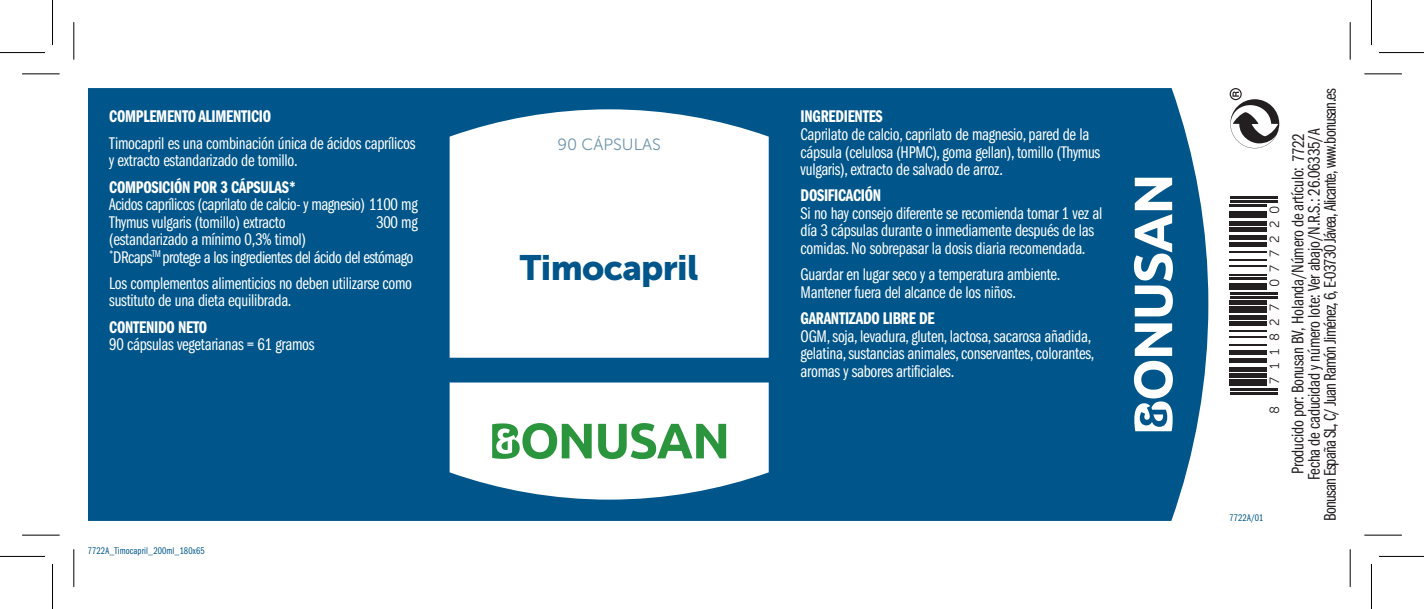
<style>
.page{position:relative;width:1424px;height:609px;background:#fff}
.page>*{position:absolute;margin:0;border:0;box-sizing:border-box;transform-origin:0 0}
.t1{font:35px "Museo Sans 900";letter-spacing:-.02em;color:#00568a}
.t2{font:17.5px/17.5px "Franklin Gothic Book Cmpr";letter-spacing:-.015em;color:#fff}
.t3{font:17.5px/16.2px "Franklin Gothic Book Cmpr";letter-spacing:-.015em;color:#231f20;text-align:center}
.t4{font:17.5px "Franklin Gothic Demi Cmpr";letter-spacing:-.015em;color:#fff}
.t5{font:16.25px "Museo Sans 300";color:#6e94ab}
.t6{font:13.25px "Museo Sans 300";letter-spacing:.55em;color:#231f20}
.t7{font:10px "Franklin Gothic Book Cmpr";letter-spacing:.01em;color:#00568a}
.s1{color:#fff}
</style>
<div class="page">
<div style="left:88px;top:88px;width:1120px;height:432px;background:#00568a"></div>
<svg style="left:1133px;top:177px;width:39px;height:139px"></svg>
<svg style="left:1133px;top:323px;width:39px;height:108px"></svg>
<svg style="left:449px;top:382px;width:319px;height:117px"></svg>
<svg style="left:449px;top:109px;width:319px;height:248px"></svg>
<svg style="left:598px;top:422px;width:128px;height:36px"></svg>
<svg style="left:492px;top:422px;width:99px;height:36px"></svg>
<svg style="left:1229px;top:88px;width:49px;height:60px"></svg>
<hr style="left:1229px;top:392px;width:48px;height:2px;background:#231f20">
<hr style="left:1229px;top:387px;width:48px;height:3px;background:#231f20">
<div style="left:1229px;top:379px;width:37px;height:7px;background:#231f20"></div>
<hr style="left:1229px;top:373px;width:37px;height:4px;background:#231f20">
<hr style="left:1229px;top:367px;width:37px;height:4px;background:#231f20">
<div style="left:1229px;top:358px;width:37px;height:5px;background:#231f20"></div>
<hr style="left:1229px;top:350px;width:37px;height:4px;background:#231f20">
<hr style="left:1229px;top:344px;width:37px;height:2px;background:#231f20">
<hr style="left:1229px;top:335px;width:37px;height:2px;background:#231f20">
<hr style="left:1229px;top:329px;width:37px;height:2px;background:#231f20">
<hr style="left:1229px;top:321px;width:37px;height:4px;background:#231f20">
<hr style="left:1229px;top:315px;width:37px;height:4px;background:#231f20">
<div style="left:1229px;top:306px;width:37px;height:7px;background:#231f20"></div>
<hr style="left:1229px;top:300px;width:37px;height:4px;background:#231f20">
<hr style="left:1229px;top:296px;width:48px;height:2px;background:#231f20">
<hr style="left:1229px;top:292px;width:48px;height:2px;background:#231f20">
<div style="left:1229px;top:283px;width:37px;height:7px;background:#231f20"></div>
<hr style="left:1229px;top:277px;width:37px;height:2px;background:#231f20">
<hr style="left:1229px;top:273px;width:37px;height:2px;background:#231f20">
<hr style="left:1229px;top:265px;width:37px;height:2px;background:#231f20">
<hr style="left:1229px;top:259px;width:37px;height:2px;background:#231f20">
<hr style="left:1229px;top:250px;width:37px;height:2px;background:#231f20">
<hr style="left:1229px;top:242px;width:37px;height:4px;background:#231f20">
<div style="left:1229px;top:235px;width:37px;height:5px;background:#231f20"></div>
<hr style="left:1229px;top:227px;width:37px;height:4px;background:#231f20">
<hr style="left:1229px;top:221px;width:37px;height:4px;background:#231f20">
<div style="left:1229px;top:211px;width:37px;height:6px;background:#231f20"></div>
<hr style="left:1229px;top:204px;width:37px;height:2px;background:#231f20">
<hr style="left:1229px;top:200px;width:48px;height:2px;background:#231f20">
<hr style="left:1229px;top:196px;width:48px;height:2px;background:#231f20">
<hr style="left:22px;top:73px;width:38px;height:1px;background:#000">
<hr style="left:1364px;top:73px;width:37px;height:1px;background:#000">
<hr style="left:22px;top:534px;width:38px;height:1px;background:#000">
<hr style="left:1364px;top:534px;width:37px;height:1px;background:#000">
<hr style="left:73px;top:22px;width:1px;height:38px;background:#000">
<hr style="left:73px;top:549px;width:1px;height:37px;background:#000">
<hr style="left:1349px;top:22px;width:1px;height:38px;background:#000">
<hr style="left:1349px;top:549px;width:1px;height:37px;background:#000">
<hr style="left:0;top:52px;width:45px;height:1px;background:#000">
<hr style="left:1378px;top:52px;width:45px;height:1px;background:#000">
<hr style="left:0;top:555px;width:45px;height:1px;background:#000">
<hr style="left:1378px;top:555px;width:45px;height:1px;background:#000">
<hr style="left:52px;top:0;width:1px;height:45px;background:#000">
<hr style="left:52px;top:563px;width:1px;height:45px;background:#000">
<hr style="left:1370px;top:0;width:1px;height:45px;background:#000">
<hr style="left:1370px;top:563px;width:1px;height:45px;background:#000">
<p class="t4" style="left:109px;top:107px;width:163px">COMPLEMENTO ALIMENTICIO</p>
<p class="t2" style="left:109px;top:134px;width:308px">Timocapril es una combinación única de ácidos caprílicos y extracto estandarizado de tomillo.</p>
<p class="t4" style="left:109px;top:177px;width:188px">COMPOSICIÓN POR 3 CÁPSULAS*</p>
<p class="t2" style="left:109px;top:196px;width:310px">Acidos caprílicos (caprilato de calcio- y magnesio) 1100 mg<br>Thymus vulgaris (tomillo) extracto</p>
<p class="t2" style="left:376px;top:213px;width:43px">300 mg</p>
<p class="t2" style="left:109px;top:231px;width:306px">(estandarizado a mínimo 0,3% timol)<br><sup>*</sup>DRcaps<sup>TM</sup> protege a los ingredientes del ácido del estómago</p>
<p class="t2" style="left:109px;top:274px;width:304px">Los complementos alimenticios no deben utilizarse como sustituto de una dieta equilibrada.</p>
<p class="t4" style="left:109px;top:317px;width:99px">CONTENIDO NETO</p>
<p class="t2" style="left:109px;top:336px;width:207px">90 cápsulas vegetarianas = 61 gramos</p>
<p class="t7" style="left:88px;top:545px;width:118px">7722A_Timocapril_200ml_180x65</p>
<p class="t5" style="left:557px;top:136px;width:105px">90 CÁPSULAS</p>
<h1 class="t1" style="left:520px;top:247px;width:180px">Timocapril</h1>
<p class="t4" style="left:800px;top:107px;width:84px">INGREDIENTES</p>
<p class="t2" style="left:800px;top:126px;width:301px">Caprilato de calcio, caprilato de magnesio, pared de la cápsula (celulosa (HPMC), goma gellan), tomillo (Thymus vulgaris), extracto de salvado de arroz.</p>
<p class="t4" style="left:800px;top:186px;width:82px">DOSIFICACIÓN</p>
<p class="t2" style="left:800px;top:204px;width:303px">Si no hay consejo diferente se recomienda tomar 1 vez al día 3 cápsulas durante o inmediamente después de las comidas. No sobrepasar la dosis diaria recomendada.</p>
<p class="t2" style="left:800px;top:266px;width:261px">Guardar en lugar seco y a temperatura ambiente.<br>Mantener fuera del alcance de los niños.</p>
<p class="t4" style="left:800px;top:308px;width:135px">GARANTIZADO LIBRE DE</p>
<p class="t2" style="left:800px;top:327px;width:295px">OGM, soja, levadura, gluten, lactosa, sacarosa añadida, gelatina, sustancias animales, conservantes, colorantes, aromas y sabores artificiales.</p>
<p class="t6" style="left:1267px;top:287px;width:83px;rotate:-90deg">077220</p>
<p class="t6" style="left:1267px;top:384px;width:81px;rotate:-90deg">711827</p>
<p class="t6" style="left:1267px;top:413px;width:10px;rotate:-90deg">8</p>
<p class="t7" style="left:1229px;top:511px;width:35px">7722A/01</p>
<p class="t3" style="left:1289px;top:520px;width:433px;rotate:-90deg">Producido por: Bonusan BV, Holanda/Número de artículo: <span class="s1">0000<br></span>Fecha de caducidad y número lote: Ver abajo/N.R.S.: 26.06335/A<br>Bonusan España SL, C/ Juan Ramón Jiménez, 6, E-03730 Jávea, Alicante, www.bonusan.es</p>
<p class="t3" style="left:1290px;top:162px;width:31px;rotate:-90deg">7722</p>
</div>
